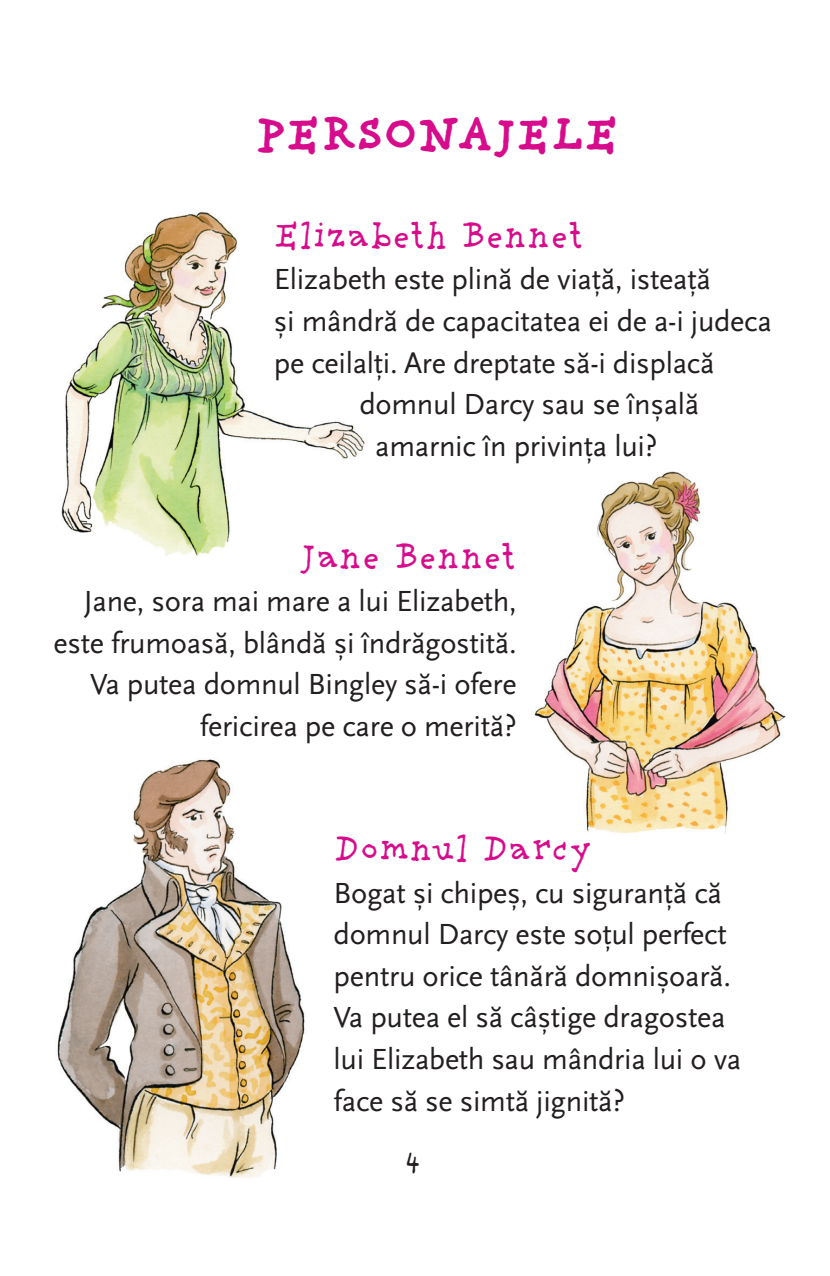
<style>
.page{position:relative;width:830px;height:1276px;background:#fff}
.page>*{position:absolute;margin:0;border:0;box-sizing:border-box;transform-origin:0 0}
.t1{font:700 49.5px "Providence";color:#d70c8c}
.t2{font:38.25px "Providence";color:#d70c8c}
.t3{font:31.5px "Providence";color:#231f20}
.t4{font:30.38px/41.6px "Scala Sans Pro";letter-spacing:-.01em;color:#231f20;text-align:right}
</style>
<div class="page">
<img style="left:61px;top:212px;width:305px;height:345px">
<img style="left:534px;top:471px;width:252px;height:362px">
<img style="left:57px;top:759px;width:248px;height:419px">
<h1 class="t1" style="left:254px;top:105px;width:365px">PERSONAJELE</h1>
<p class="t2" style="left:274px;top:212px;width:311px">Elizabeth Bennet</p>
<p class="t4" style="left:274px;top:259px;width:438px">Elizabeth este plină de viață, isteață</p>
<p class="t4" style="left:274px;top:300px;width:499px">și mândră de capacitatea ei de a-i judeca</p>
<p class="t4" style="left:274px;top:342px;width:442px">pe ceilalți. Are dreptate să-i displacă</p>
<p class="t4" style="left:359px;top:384px;width:341px">domnul Darcy sau se înșală</p>
<p class="t4" style="left:375px;top:425px;width:283px">amarnic în privința lui?</p>
<p class="t2" style="left:299px;top:534px;width:218px">Jane Bennet</p>
<p class="t4" style="left:53px;top:580px;width:464px">Jane, sora mai mare a lui Elizabeth, este frumoasă, blândă și îndrăgostită.<br>Va putea domnul Bingley să-i ofere fericirea pe care o merită?</p>
<p class="t2" style="left:333px;top:825px;width:260px">Domnul Darcy</p>
<p class="t4" style="left:333px;top:872px;width:409px;text-align:left">Bogat și chipeș, cu siguranță că domnul Darcy este soțul perfect pentru orice tânără domnișoară.<br>Va putea el să câștige dragostea lui Elizabeth sau mândria lui o va face să se simtă jignită?</p>
<p class="t3" style="left:404px;top:1142px;width:18px">4</p>
</div>
